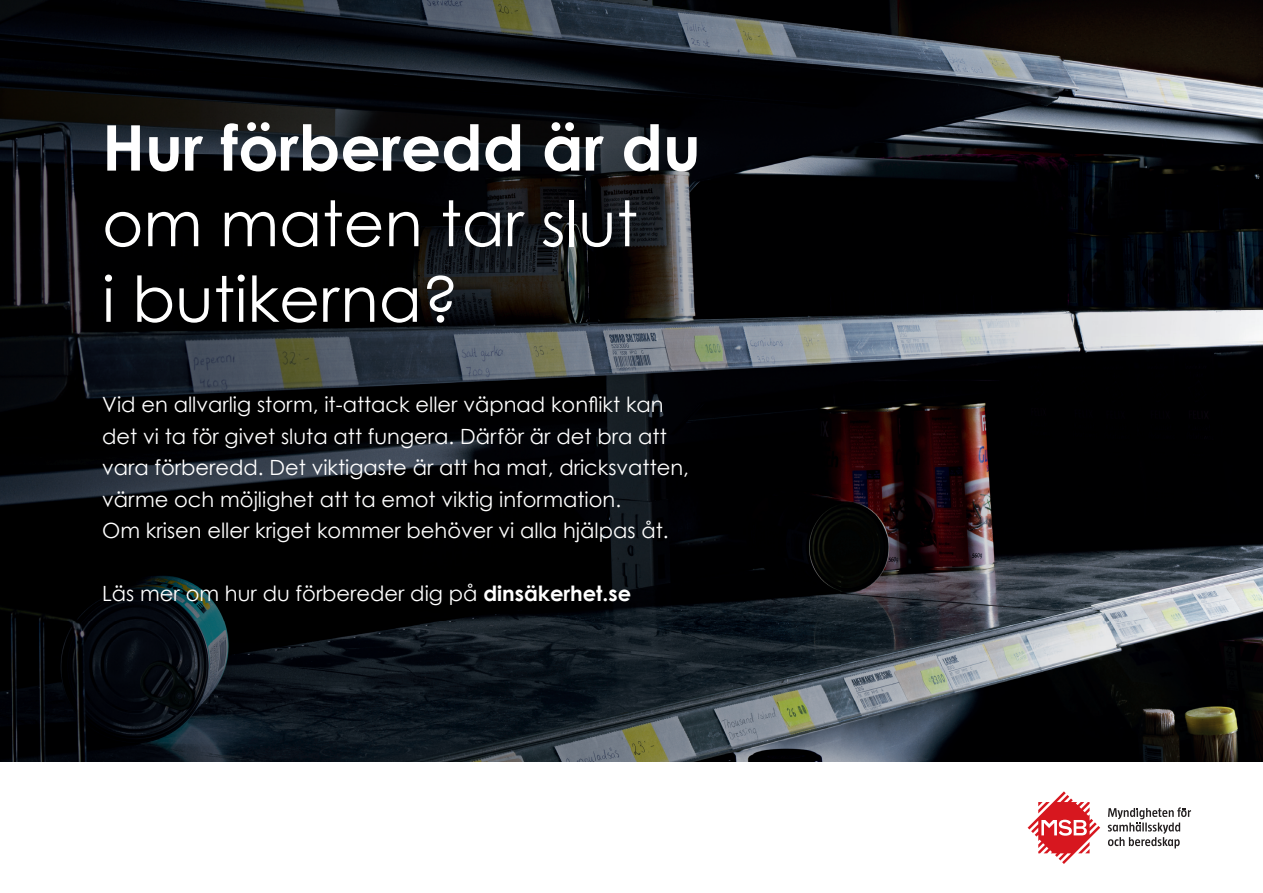
<style>
.page{position:relative;width:1263px;height:893px;background:#fff}
.page>*{position:absolute;margin:0;border:0;box-sizing:border-box;transform-origin:0 0}
.t1{font:63px/75.6px "Century Gothic";color:#fff}
.t2{font:700 63px "Century Gothic";color:#fff}
.t3{font:21px/31.5px "Century Gothic";color:#fff}
.s1{font-weight:700}
</style>
<div class="page">
<img style="left:0;top:0;width:1263px;height:762px">
<svg style="left:1028px;top:791px;width:72px;height:73px"></svg>
<svg style="left:1108px;top:807px;width:83px;height:41px"></svg>
<h1 class="t2" style="left:102px;top:108px;width:600px">Hur förberedd är du</h1>
<h1 class="t1" style="left:102px;top:185px;width:537px">om maten tar slut i butikerna?</h1>
<p class="t3" style="left:102px;top:389px;width:588px">Vid en allvarlig storm, it-attack eller väpnad konflikt kan det vi ta för givet sluta att fungera. Därför är det bra att vara förberedd. Det viktigaste är att ha mat, dricksvatten, värme och möjlighet att ta emot viktig information.<br>Om krisen eller kriget kommer behöver vi alla hjälpas åt.</p>
<p class="t3" style="left:102px;top:578px;width:530px">Läs mer om hur du förbereder dig på <span class="s1">dinsäkerhet.se</span></p>
</div>
